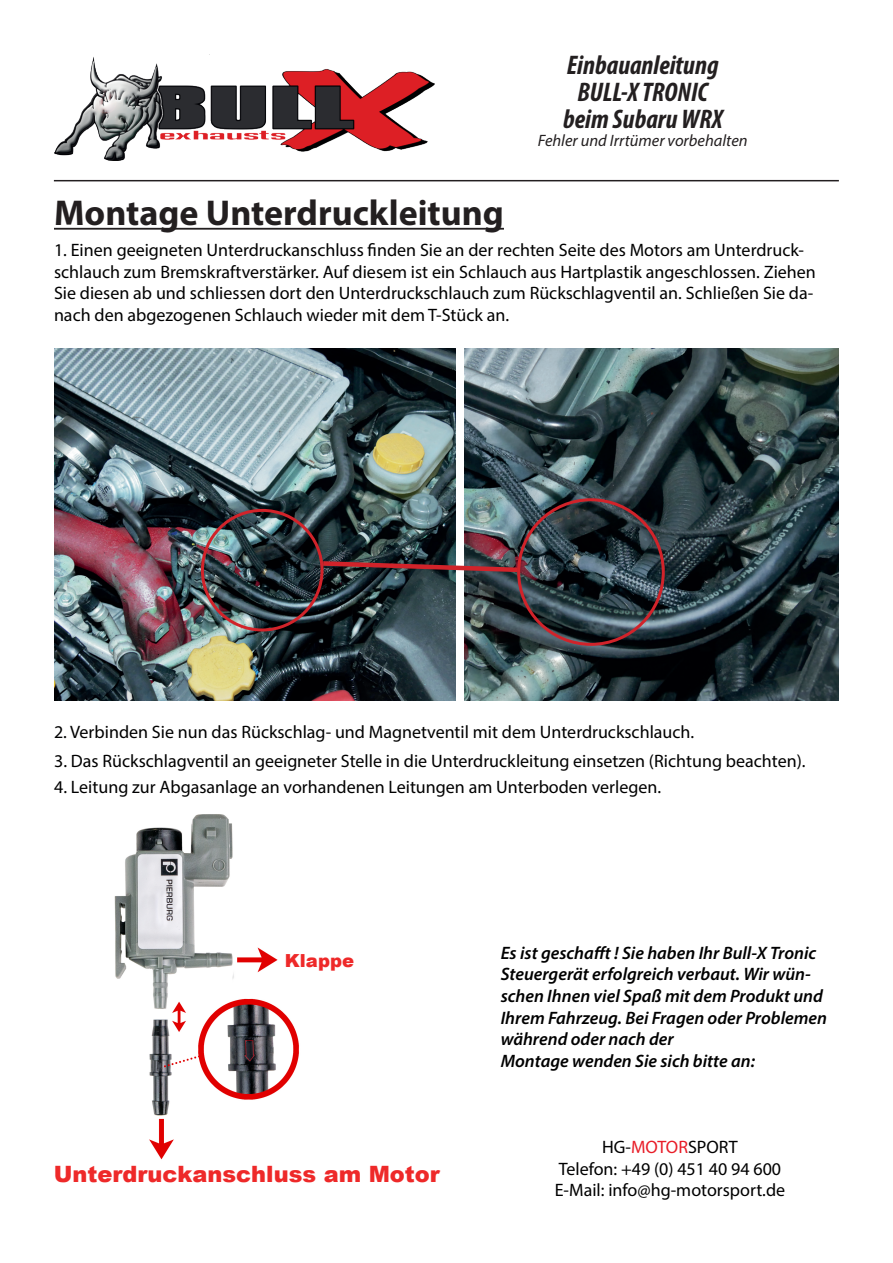
<style>
.page{position:relative;width:893px;height:1263px;background:#fff}
.page>*{position:absolute;margin:0;border:0;box-sizing:border-box;transform-origin:0 0}
.t1{font:700 36px "Myriad Pro";color:#231f20}
.t2{font:italic 700 condensed 27px/27px "Myriad Pro";color:#231f20;text-align:center}
.t3{font:900 22.5px "Arial";color:#ee2929}
.t4{font:18px/21.6px "Myriad Pro";color:#000001}
.t5{font:italic 600 18px/21.6px "Myriad Pro";color:#000001}
.t6{font:900 18px "Arial";color:#ee2929}
.t7{font:italic 16.5px "Myriad Pro";color:#231f20}
.s1{color:#e81d28}
</style>
<div class="page">
<img style="left:54px;top:54px;width:381px;height:107px">
<hr style="left:54px;top:180px;width:785px;height:1px;background:#231f20">
<hr style="left:54px;top:228px;width:450px;height:2px;background:#231f20">
<img style="left:114px;top:814px;width:185px;height:346px">
<img style="left:465px;top:349px;width:374px;height:351px">
<img style="left:55px;top:349px;width:400px;height:351px">
<div style="left:517px;top:498px;width:148px;height:148px;border:3px solid #d1232a;border-radius:50%"></div>
<div style="left:201px;top:509px;width:123px;height:122px;border:3px solid #d1232a;border-radius:50%"></div>
<svg style="left:319px;top:559px;width:203px;height:15px;background:#61343a"></svg>
<h1 class="t1" style="left:54px;top:190px;width:451px">Montage Unterdruckleitung</h1>
<h2 class="t2" style="left:563px;top:51px;width:161px">Einbauanleitung<br>BULL-X TRONIC beim Subaru WRX</h2>
<p class="t7" style="left:538px;top:131px;width:211px">Fehler und Irrtümer vorbehalten</p>
<p class="t4" style="left:54px;top:239px;width:763px">1. Einen geeigneten Unterdruckanschluss finden Sie an der rechten Seite des Motors am Unterdruck&shy;schlauch zum Bremskraftverstärker. Auf diesem ist ein Schlauch aus Hartplastik angeschlossen. Ziehen Sie diesen ab und schliessen dort den Unterdruckschlauch zum Rückschlagventil an. Schließen Sie da&shy;nach den abgezogenen Schlauch wieder mit dem T-Stück an.</p>
<p class="t4" style="left:54px;top:721px;width:642px">2. Verbinden Sie nun das Rückschlag- und Magnetventil mit dem Unterdruckschlauch.</p>
<p class="t4" style="left:54px;top:750px;width:753px">3. Das Rückschlagventil an geeigneter Stelle in die Unterdruckleitung einsetzen (Richtung beachten).</p>
<p class="t4" style="left:54px;top:776px;width:609px">4. Leitung zur Abgasanlage an vorhandenen Leitungen am Unterboden verlegen.</p>
<p class="t6" style="left:285px;top:947px;width:71px">Klappe</p>
<p class="t3" style="left:54px;top:1158px;width:388px">Unterdruckanschluss am Motor</p>
<p class="t5" style="left:501px;top:941px;width:328px">Es ist geschafft ! Sie haben Ihr Bull-X Tronic Steuergerät erfolgreich verbaut. Wir wün&shy;schen Ihnen viel Spaß mit dem Produkt und Ihrem Fahrzeug. Bei Fragen oder Problemen während oder nach der<br>Montage wenden Sie sich bitte an:</p>
<p class="t4" style="left:555px;top:1136px;width:232px;text-align:center">HG-<span class="s1">MOTOR</span>SPORT<br>Telefon: +49 (0) 451 40 94 600<br>E-Mail: info@hg-motorsport.de</p>
</div>
